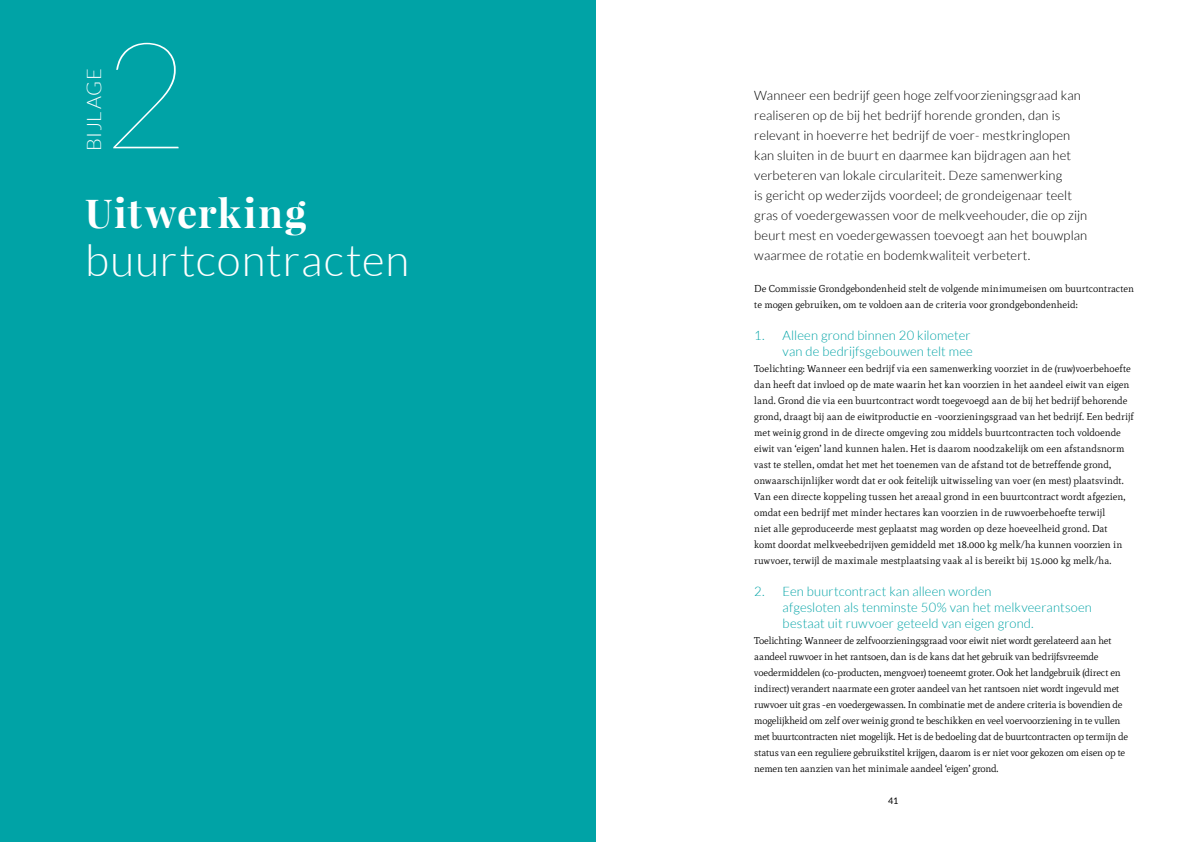
<style>
.page{position:relative;width:1191px;height:842px;background:#fff}
.page>*{position:absolute;margin:0;border:0;box-sizing:border-box;transform-origin:0 0}
.t1{font:100 149px "Lato";color:#fff}
.t2{font:300 44px "Lato";letter-spacing:.02em;color:#fff}
.t3{font:700 40px "Playfair Display";letter-spacing:.035em;color:#fff}
.t4{font:300 20px "Lato";letter-spacing:.035em;color:#fff}
.t5{font:300 13px/20px "Lato";letter-spacing:.005em;color:#000}
.t6{font:300 13px/16px "Lato";letter-spacing:.005em;color:#00a3a6;text-align:right}
.t7{font:10px/16px "Mate";letter-spacing:-.005em;color:#000}
.t8{font:9px "Lato";color:#000}
</style>
<div class="page">
<div style="left:0;top:0;width:595px;height:842px;background:#00a3a6"></div>
<h3 class="t4" style="left:83px;top:151px;width:84px;rotate:-90deg">BIJLAGE</h3>
<h1 class="t1" style="left:102px;top:17px;width:88px">2</h1>
<h3 class="t3" style="left:85px;top:188px;width:223px">Uitwerking</h3>
<h2 class="t2" style="left:85px;top:237px;width:326px">buurtcontracten</h2>
<p class="t5" style="left:754px;top:85px;width:334px">Wanneer een bedrijf geen hoge zelfvoorzieningsgraad kan realiseren op de bij het bedrijf horende gronden, dan is relevant in hoeverre het bedrijf de voer- mestkringlopen kan sluiten in de buurt en daarmee kan bijdragen aan het verbeteren van lokale circulariteit. Deze samenwerking<br>is gericht op wederzijds voordeel; de grondeigenaar teelt gras of voedergewassen voor de melkveehouder, die op zijn beurt mest en voedergewassen toevoegt aan het bouwplan waarmee de rotatie en bodemkwaliteit verbetert.</p>
<p class="t7" style="left:754px;top:281px;width:381px">De Commissie Grondgebondenheid stelt de volgende minimumeisen om buurtcontracten te mogen gebruiken, om te voldoen aan de criteria voor grondgebondenheid:</p>
<h3 class="t6" style="left:754px;top:327px;width:220px">1. Alleen grond binnen 20 kilometer van de bedrijfsgebouwen telt mee</h3>
<p class="t7" style="left:754px;top:361px;width:381px">Toelichting: Wanneer een bedrijf via een samenwerking voorziet in de (ruw)voerbehoefte dan heeft dat invloed op de mate waarin het kan voorzien in het aandeel eiwit van eigen land. Grond die via een buurtcontract wordt toegevoegd aan de bij het bedrijf behorende grond, draagt bij aan de eiwitproductie en -voorzieningsgraad van het bedrijf. Een bedrijf met weinig grond in de directe omgeving zou middels buurtcontracten toch voldoende eiwit van ‘eigen’ land kunnen halen. Het is daarom noodzakelijk om een afstandsnorm vast te stellen, omdat het met het toenemen van de afstand tot de betreffende grond, onwaarschijnlijker wordt dat er ook feitelijk uitwisseling van voer (en mest) plaatsvindt.<br>Van een directe koppeling tussen het areaal grond in een buurtcontract wordt afgezien, omdat een bedrijf met minder hectares kan voorzien in de ruwvoerbehoefte terwijl<br>niet alle geproduceerde mest geplaatst mag worden op deze hoeveelheid grond. Dat<br>komt doordat melkveebedrijven gemiddeld met 18.000 kg melk/ha kunnen voorzien in ruwvoer, terwijl de maximale mestplaatsing vaak al is bereikt bij 15.000 kg melk/ha.</p>
<h3 class="t6" style="left:782px;top:583px;width:311px;text-align:left;text-indent:-28px">2. Een buurtcontract kan alleen worden<br>afgesloten als tenminste 50% van het melkveerantsoen bestaat uit ruwvoer geteeld van eigen grond.</h3>
<p class="t7" style="left:754px;top:633px;width:375px">Toelichting: Wanneer de zelfvoorzieningsgraad voor eiwit niet wordt gerelateerd aan het aandeel ruwvoer in het rantsoen, dan is de kans dat het gebruik van bedrijfsvreemde voedermiddelen (co-producten, mengvoer) toeneemt groter. Ook het landgebruik (direct en indirect) verandert naarmate een groter aandeel van het rantsoen niet wordt ingevuld met ruwvoer uit gras -en voedergewassen. In combinatie met de andere criteria is bovendien de mogelijkheid om zelf over weinig grond te beschikken en veel voervoorziening in te vullen met buurtcontracten niet mogelijk. Het is de bedoeling dat de buurtcontracten op termijn de status van een reguliere gebruikstitel krijgen, daarom is er niet voor gekozen om eisen op te nemen ten aanzien van het minimale aandeel ‘eigen’ grond.</p>
<p class="t8" style="left:888px;top:796px;width:12px">41</p>
</div>
